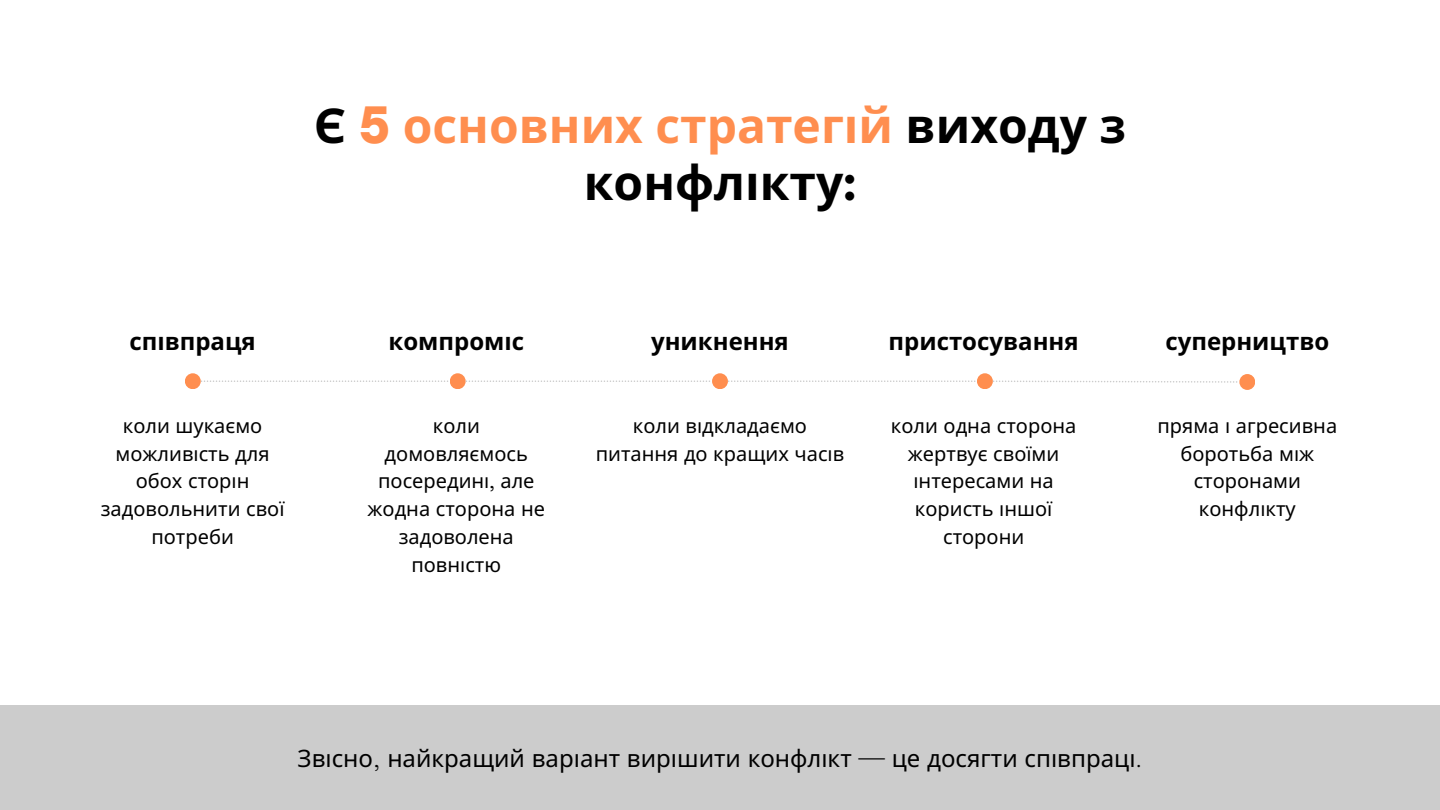
<style>
.page{position:relative;width:1440px;height:810px;background:#fff}
.page>*{position:absolute;margin:0;border:0;box-sizing:border-box;transform-origin:0 0}
.t1{font:700 48px/57px "Noto Sans";color:#000;text-align:center}
.t2{font:24px "Noto Sans";color:#000}
.t3{font:700 24px "Noto Sans";color:#000}
.t4{font:20px/27.8px "Noto Sans";color:#000;text-align:center}
.s1{font-family:"Open Sauce One";font-weight:900;color:#ff8e4f}
.s2{color:#ff8e4f}
.s3{font-family:"Open Sauce One";font-weight:900}
.s4{font-family:"Open Sauce One"}
.s5{font-family:"Open Sauce One";font-weight:300}
</style>
<div class="page">
<div style="left:0;top:706px;width:1440px;height:104px;background:#ccc"></div>
<svg style="left:201px;top:380px;width:247px;height:2px"></svg>
<div style="left:185px;top:373px;width:16px;height:16px;background:#ff8e4f;border-radius:50%"></div>
<div style="left:450px;top:373px;width:16px;height:16px;background:#ff8e4f;border-radius:50%"></div>
<div style="left:712px;top:373px;width:16px;height:16px;background:#ff8e4f;border-radius:50%"></div>
<div style="left:977px;top:373px;width:16px;height:16px;background:#ff8e4f;border-radius:50%"></div>
<div style="left:1239px;top:374px;width:16px;height:16px;background:#ff8e4f;border-radius:50%"></div>
<svg style="left:466px;top:380px;width:244px;height:2px"></svg>
<svg style="left:728px;top:380px;width:247px;height:2px"></svg>
<svg style="left:993px;top:381px;width:244px;height:2px"></svg>
<h2 class="t1" style="left:314px;top:96px;width:814px">Є <span class="s1">5</span> <span class="s2">основних стратегі й</span> виходу з конфлі кту<span class="s3">:</span></h2>
<h2 class="t3" style="left:129px;top:324px;width:128px">співпраця</h2>
<h2 class="t4" style="left:101px;top:411px;width:185px">коли шукаємо можливість для обох сторі н задовольнити свої потреби</h2>
<h2 class="t3" style="left:389px;top:324px;width:137px">компроміс</h2>
<p class="t4" style="left:368px;top:411px;width:179px">коли домовляємось посередині<span class="s4">,</span> але жодна сторона не задоволена повністю</p>
<p class="t3" style="left:651px;top:324px;width:139px">уникнення</p>
<p class="t3" style="left:889px;top:324px;width:192px">пристосування</p>
<h2 class="t4" style="left:596px;top:411px;width:250px">коли відкладаємо питання до кращих часі в</h2>
<p class="t4" style="left:891px;top:411px;width:187px">коли одна сторона жертвує своїми<br>і нтересами на користь і ншої сторони</p>
<p class="t3" style="left:1165px;top:324px;width:165px">суперництво</p>
<h3 class="t4" style="left:1157px;top:411px;width:181px">пряма і агресивна боротьба між сторонами<br>конфлі кту</h3>
<h1 class="t2" style="left:298px;top:741px;width:846px">Звісно<span class="s5">,</span> найкращий варіант вирі шити конфлікт <span class="s5">—</span> це досягти спі впраці <span class="s5">.</span></h1>
</div>
